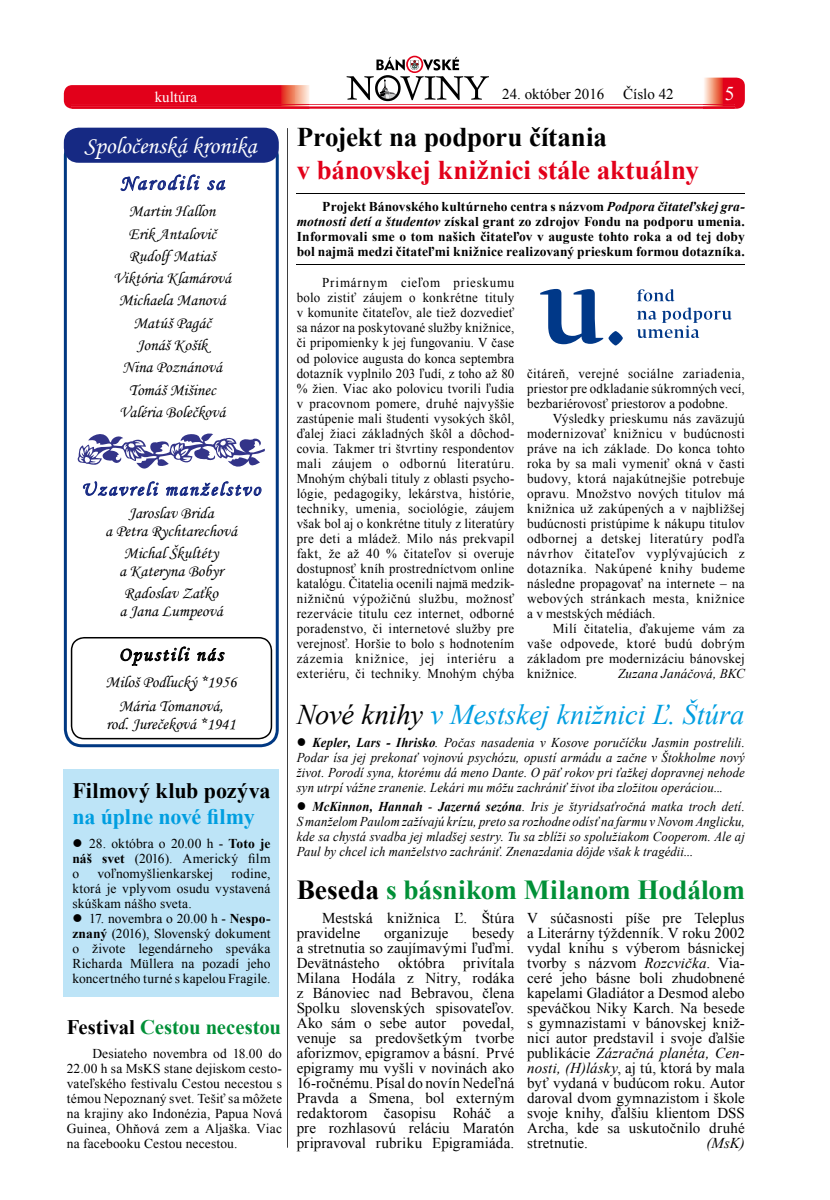
<style>
.page{position:relative;width:830px;height:1200px;background:#fff}
.page>*{position:absolute;margin:0;border:0;box-sizing:border-box;transform-origin:0 0}
.t1{font:italic 28.5px "Times New Roman";letter-spacing:-.005em;color:#009ee0}
.t2{font:700 27.45px "Times New Roman";color:#009037}
.t3{font:700 27px "Times New Roman";letter-spacing:-.005em;color:#e2001a}
.t4{font:700 27px "Times New Roman";letter-spacing:-.005em;color:#000}
.t5{font:24px "Monotype Corsiva";color:#fff}
.t6{font:700 22.05px "Times New Roman";color:#000}
.t7{font:700 22.05px "Times New Roman";letter-spacing:-.015em;color:#009ee0}
.t8{font:21px "Monotype Corsiva";letter-spacing:.1em;color:#162983}
.t9{font:700 20.7px "Times New Roman";letter-spacing:-.005em;color:#009037}
.t10{font:19.5px "Monotype Corsiva";letter-spacing:.1em;color:#162983}
.t11{font:19.5px "Monotype Corsiva";letter-spacing:.1em;color:#000}
.t12{font:19.5px "Times New Roman";color:#fff}
.t13{font:16.5px/22.2px "Monotype Corsiva";color:#000;text-align:center}
.t14{font:15px/15px "Times New Roman";letter-spacing:.005em;color:#000;text-align:justify}
.t15{font:15px "Times New Roman";color:#fff}
.t16{font:italic 15px "Times New Roman";color:#000}
.t17{font:13.5px/15px "Times New Roman";letter-spacing:.015em;color:#000;text-align:justify}
.t18{font:13.5px/15px "Times New Roman";letter-spacing:.015em;color:#000;text-align:justify;scale:.96 1}
.t19{font:italic 13.5px/15px "Times New Roman";letter-spacing:.01em;color:#000;text-align:justify;scale:.94 1}
.t20{font:700 13.5px/15px "Times New Roman";letter-spacing:.015em;color:#000;text-align:justify}
.t21{font:italic 13.5px "Times New Roman";letter-spacing:.01em;color:#000}
.s1{font-style:italic}
.s2{color:#000}
.s3{font-weight:700}
</style>
<div class="page">
<svg style="left:64px;top:56px;width:680px;height:53px"></svg>
<hr style="left:287px;top:128px;width:1px;height:1019px;background:#000">
<svg style="left:64px;top:138px;width:214px;height:609px"></svg>
<div style="left:64px;top:128px;width:215px;height:35px;background:#162983;border-radius:15px"></div>
<svg style="left:120px;top:174px;width:80px;height:20px"></svg>
<svg style="left:206px;top:179px;width:20px;height:15px"></svg>
<svg style="left:71px;top:636px;width:201px;height:103px"></svg>
<svg style="left:77px;top:428px;width:189px;height:72px"></svg>
<hr style="left:296px;top:193px;width:448px;height:1px;background:#000">
<hr style="left:296px;top:264px;width:448px;height:1px;background:#000">
<div style="left:64px;top:769px;width:215px;height:227px;background:#bde4f7"></div>
<svg style="left:540px;top:289px;width:63px;height:55px"></svg>
<svg style="left:637px;top:307px;width:94px;height:31px"></svg>
<svg style="left:637px;top:289px;width:37px;height:12px"></svg>
<svg style="left:608px;top:331px;width:14px;height:14px"></svg>
<p class="t15" style="left:155px;top:87px;width:44px">kultúra</p>
<p class="t14" style="left:502px;top:86px;width:104px">24. október 2016</p>
<p class="t14" style="left:623px;top:86px;width:52px">Číslo 42</p>
<h3 class="t12" style="left:724px;top:80px;width:11px">5</h3>
<h3 class="t5" style="left:84px;top:131px;width:174px">Spoločenská kronika</h3>
<h3 class="t8" style="left:120px;top:170px;width:105px">Narodili sa</h3>
<p class="t13" style="left:113px;top:200px;width:119px">Martin Hallon<br>Erik Antalovič<br>Rudolf Matiaš<br>Viktória Klamárová<br>Michaela Manová<br>Matúš Pagáč<br>Jonáš Košík<br>Nina Poznánová<br>Tomáš Mišinec<br>Valéria Bolečková</p>
<h3 class="t4" style="left:296px;top:119px;width:312px">Projekt na podporu čítania</h3>
<h3 class="t3" style="left:296px;top:151px;width:403px">v bánovskej knižnici stále aktuálny</h3>
<p class="t20" style="left:296px;top:198px;width:449px;text-indent:26px">Projekt Bánovského kultúrneho centra s názvom <span class="s1">Podpora čitateľskej gra&shy;motnosti detí a študentov</span> získal grant zo zdrojov Fondu na podporu umenia.<br>Informovali sme o tom našich čitateľov v auguste tohto roka a od tej doby bol najmä medzi čitateľmi knižnice realizovaný prieskum formou dotazníka.</p>
<p class="t18" style="left:296px;top:275px;width:228px;text-indent:26px">Primárnym cieľom prieskumu bolo zistiť záujem o konkrétne tituly v komunite čitateľov, ale tiež dozvedieť sa názor na poskytované služby knižnice, či pripomienky k jej fungovaniu. V čase od polovice augusta do konca septembra dotazník vyplnilo 203 ľudí, z toho až 80 % žien. Viac ako polovicu tvorili ľudia v pracovnom pomere, druhé najvyššie zastúpenie mali študenti vysokých škôl, ďalej žiaci základných škôl a dôchod&shy;covia. Takmer tri štvrtiny respondentov mali záujem o odbornú literatúru.<br>Mnohým chýbali tituly z oblasti psycho&shy;lógie, pedagogiky, lekárstva, histórie, techniky, umenia, sociológie, záujem však bol aj o konkrétne tituly z literatúry pre deti a mládež. Milo nás prekvapil fakt, že až 40 % čitateľov si overuje dostupnosť kníh prostredníctvom online katalógu. Čitatelia ocenili najmä medzik&shy;nižničnú výpožičnú službu, možnosť rezervácie titulu cez internet, odborné poradenstvo, či internetové služby pre verejnosť. Horšie to bolo s hodnotením zázemia knižnice, jej interiéru a exteriéru, či techniky. Mnohým chýba</p>
<p class="t18" style="left:527px;top:365px;width:228px">čitáreň, verejné sociálne zariadenia, priestor pre odkladanie súkromných vecí, bezbariérovosť priestorov a podobne.</p>
<p class="t17" style="left:527px;top:410px;width:219px;text-indent:26px">Výsledky prieskumu nás zaväzujú modernizovať knižnicu v budúcnosti práve na ich základe. Do konca tohto roka by sa mali vymeniť okná v časti budovy, ktorá najakútnejšie potrebuje opravu. Množstvo nových titulov má knižnica už zakúpených a v najbližšej budúcnosti pristúpime k nákupu titulov odbornej a detskej literatúry podľa návrhov čitateľov vyplývajúcich z dotazníka. Nakúpené knihy budeme následne propagovať na internete – na webových stránkach mesta, knižnice a v mestských médiách.</p>
<p class="t17" style="left:527px;top:620px;width:219px;text-indent:26px">Milí čitatelia, ďakujeme vám za vaše odpovede, ktoré budú dobrým základom pre modernizáciu bánovskej knižnice.</p>
<h3 class="t10" style="left:81px;top:477px;width:181px">Uzavreli manželstvo</h3>
<p class="t13" style="left:105px;top:503px;width:133px;line-height:18px">Jaroslav Brida<br>a Petra Rychtarechová</p>
<p class="t13" style="left:119px;top:543px;width:105px;line-height:18px;text-align:left">Michal Škultéty a Kateryna Bobyr</p>
<p class="t13" style="left:119px;top:584px;width:105px;line-height:18px;text-align:left">Radoslav Zaťko a Jana Lumpeová</p>
<h3 class="t11" style="left:119px;top:642px;width:105px">Opustili nás</h3>
<p class="t13" style="left:105px;top:669px;width:132px;line-height:24.3px">Miloš Podlucký *1956<br>Mária Tomanová,</p>
<p class="t13" style="left:106px;top:713px;width:131px">rod. Jurečeková *1941</p>
<p class="t21" style="left:617px;top:664px;width:128px">Zuzana Janáčová, BKC</p>
<h1 class="t1" style="left:296px;top:694px;width:449px"><span class="s2">Nové knihy</span> v Mestskej knižnici Ľ. Štúra</h1>
<p class="t19" style="left:296px;top:734px;width:478px">● <span class="s3">Kepler, Lars - Ihrisko</span>. Počas nasadenia v Kosove poručíčku Jasmin postrelili.<br>Podar ísa jej prekonať vojnovú psychózu, opustí armádu a začne v Štokholme nový život. Porodí syna, ktorému dá meno Dante. O päť rokov pri ťažkej dopravnej nehode syn utrpí vážne zranenie. Lekári mu môžu zachrániť život iba zložitou operáciou...</p>
<p class="t19" style="left:296px;top:798px;width:478px">● <span class="s3">McKinnon, Hannah</span> - <span class="s3">Jazerná sezóna</span>. Iris je štyridsaťročná matka troch detí.<br>S manželom Paulom zažívajú krízu, preto sa rozhodne odísť na farmu v Novom Anglicku, kde sa chystá svadba jej mladšej sestry. Tu sa zblíži so spolužiakom Cooperom. Ale aj Paul by chcel ich manželstvo zachrániť. Znenazdania dôjde však k tragédii...</p>
<h3 class="t6" style="left:72px;top:775px;width:199px">Filmový klub pozýva</h3>
<h3 class="t7" style="left:72px;top:801px;width:184px">na úplne nové filmy</h3>
<p class="t17" style="left:72px;top:835px;width:199px">● 28. októbra o 20.00 h - <span class="s3">Toto je náš svet</span> (2016). Americký film o</p>
<p class="t17" style="left:97px;top:865px;width:117px">voľnomyšlienkarskej</p>
<p class="t17" style="left:72px;top:865px;width:199px;text-indent:159px">rodine, ktorá je vplyvom osudu vystavená skúškam nášho sveta.</p>
<p class="t17" style="left:72px;top:910px;width:199px">● 17. novembra o 20.00 h - <span class="s3">Nespo&shy;znaný</span> (2016), Slovenský dokument o živote legendárneho speváka Richarda Müllera na pozadí jeho koncertného turné s kapelou Fragile.</p>
<p class="t14" style="left:296px;top:910px;width:219px;text-indent:26px">Mestská knižnica Ľ. Štúra pravidelne</p>
<h2 class="t2" style="left:296px;top:870px;width:449px"><span class="s2">Beseda</span> s básnikom Milanom Hodálom</h2>
<p class="t14" style="left:527px;top:910px;width:219px">V súčasnosti píše pre Teleplus a Literárny týždenník. V roku 2002 vydal knihu s výberom básnickej tvorby s názvom <span class="s1">Rozcvička</span>. Via&shy;ceré jeho básne boli zhudobnené kapelami Gladiátor a Desmod alebo speváčkou Niky Karch. Na besede s gymnazistami v bánovskej kniž&shy;nici autor predstavil i svoje ďalšie publikácie <span class="s1">Zázračná planéta, Cen&shy;nosti, (H)lásky</span>, aj tú, ktorá by mala byť vydaná v budúcom roku. Autor daroval dvom gymnazistom i škole svoje knihy, ďalšiu klientom DSS Archa, kde sa uskutočnilo druhé stretnutie.</p>
<p class="t14" style="left:384px;top:925px;width:66px">organizuje</p>
<p class="t14" style="left:296px;top:925px;width:219px;text-indent:175px">besedy a stretnutia so zaujímavými ľuďmi.<br>Devätnásteho októbra privítala Milana Hodála z Nitry, rodáka z Bánoviec nad Bebravou, člena Spolku slovenských spisovateľov.<br>Ako sám o sebe autor povedal, venuje sa predovšetkým tvorbe aforizmov, epigramov a básní. Prvé epigramy mu vyšli v novinách ako 16-ročnému. Písal do novín Nedeľná Pravda a Smena, bol externým redaktorom časopisu Roháč a pre rozhlasovú reláciu Maratón pripravoval rubriku Epigramiáda.</p>
<h3 class="t9" style="left:67px;top:1012px;width:216px"><span class="s2">Festival</span> Cestou necestou</h3>
<p class="t17" style="left:67px;top:1045px;width:217px;text-indent:26px">Desiateho novembra od 18.00 do 22.00 h sa MsKS stane dejiskom cesto&shy;vateľského festivalu Cestou necestou s témou Nepoznaný svet. Tešiť sa môžete na krajiny ako Indonézia, Papua Nová Guinea, Ohňová zem a Aljaška. Viac na facebooku Cestou necestou.</p>
<p class="t16" style="left:706px;top:1132px;width:40px">(MsK)</p>
</div>
